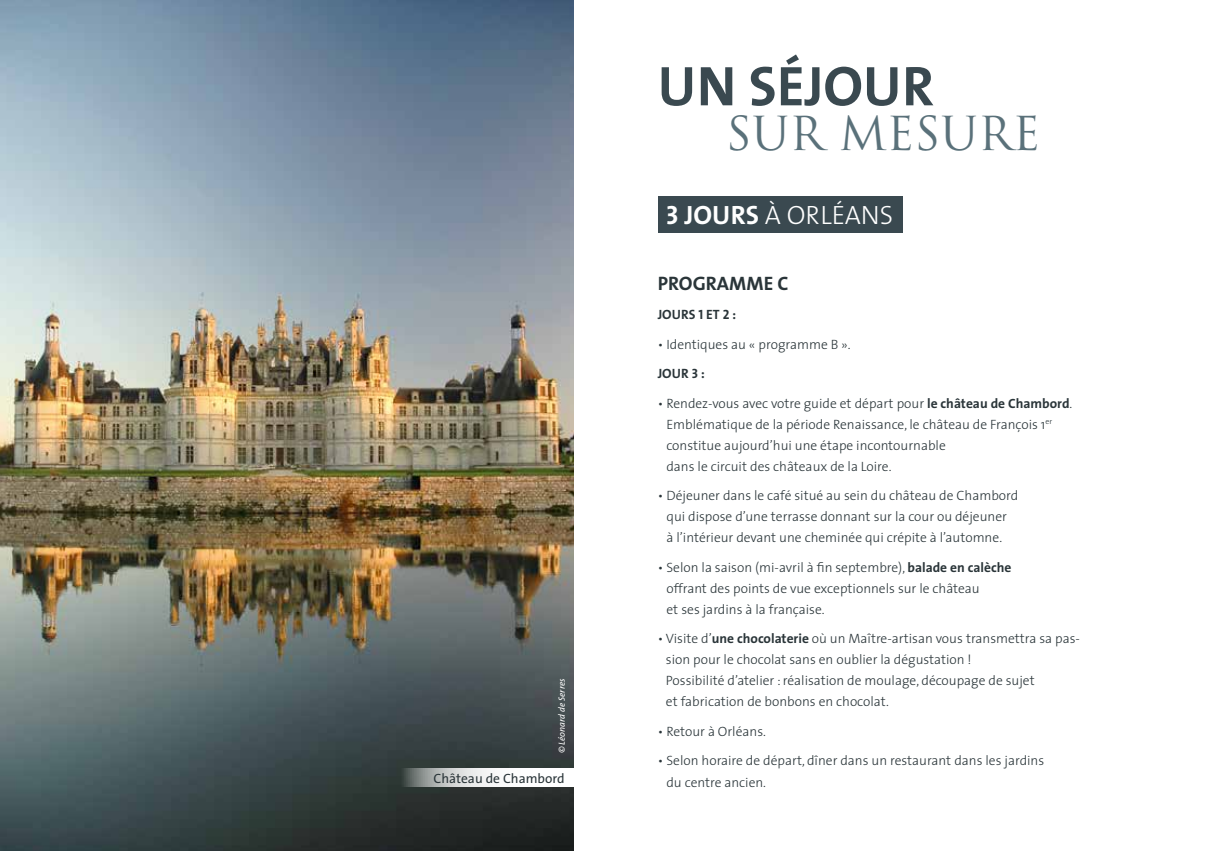
<style>
.page{position:relative;width:1221px;height:851px;background:#fff}
.page>*{position:absolute;margin:0;border:0;box-sizing:border-box;transform-origin:0 0}
.t1{font:700 56.4px "The Sans";color:#3a4950}
.t2{font:45.6px "Trajan";color:#5a717a}
.t3{font:26.55px "The Sans Light Caps";color:#fff}
.t4{font:19.5px "The Sans Bold Caps";color:#2a3539}
.t5{font:300 13.5px/21px "The Sans";color:#2a3539}
.t6{font:13.5px "The Sans";color:#2a3539}
.t7{font:13.5px "The Sans Bold Caps";color:#2a3539}
.t8{font:italic 9px "The Sans";color:#fff}
.s1{font-family:"The Sans Bold Caps"}
.s2{font-family:"The Sans";font-weight:700}
.s3{font-weight:700}
</style>
<div class="page">
<img style="left:0;top:0;width:573px;height:850px">
<svg style="left:400px;top:768px;width:173px;height:19px"></svg>
<div style="left:657px;top:196px;width:245px;height:37px;background:#3a4950"></div>
<p class="t8" style="left:554px;top:753px;width:76px;rotate:-90deg">© Léonard de Serres</p>
<p class="t6" style="left:433px;top:767px;width:133px">Château de Chambord</p>
<h1 class="t1" style="left:657px;top:39px;width:278px">UN SÉJOUR</h1>
<h2 class="t2" style="left:725px;top:105px;width:316px">SUR MESURE</h2>
<h3 class="t3" style="left:666px;top:193px;width:229px"><span class="s1">3</span> <span class="s2">JOURS</span> À ORLÉANS</h3>
<h3 class="t4" style="left:657px;top:266px;width:132px">PROGRAMME C</h3>
<p class="t7" style="left:657px;top:303px;width:80px">JOURS 1 ET 2 :</p>
<p class="t5" style="left:657px;top:333px;width:194px">• Identiques au « programme B ».</p>
<p class="t7" style="left:657px;top:362px;width:49px">JOUR 3 :</p>
<p class="t5" style="left:666px;top:392px;width:407px;text-indent:-9px">• Rendez-vous avec votre guide et départ pour <span class="s3">le château de Chambord</span>.<br>Emblématique de la période Renaissance, le château de François 1<sup>er </sup>constitue aujourd’hui une étape incontournable<br>dans le circuit des châteaux de la Loire.</p>
<p class="t5" style="left:657px;top:484px;width:362px;text-align:center">• Déjeuner dans le café situé au sein du château de Chambord qui dispose d’une terrasse donnant sur la cour ou déjeuner<br>à l’intérieur devant une cheminée qui crépite à l’automne.</p>
<p class="t5" style="left:666px;top:556px;width:346px;text-indent:-9px">• Selon la saison (mi-avril à fin septembre), <span class="s3">balade en calèche </span>offrant des points de vue exceptionnels sur le château<br>et ses jardins à la française.</p>
<p class="t5" style="left:666px;top:627px;width:415px;text-indent:-8px">• Visite d’<span class="s3">une chocolaterie</span> où un Maître-artisan vous transmettra sa pas&shy;sion pour le chocolat sans en oublier la dégustation !<br>Possibilité d’atelier : réalisation de moulage, découpage de sujet<br>et fabrication de bonbons en chocolat.</p>
<p class="t5" style="left:657px;top:720px;width:110px">• Retour à Orléans.</p>
<p class="t5" style="left:666px;top:749px;width:379px;text-indent:-9px">• Selon horaire de départ, dîner dans un restaurant dans les jardins du centre ancien.</p>
</div>
